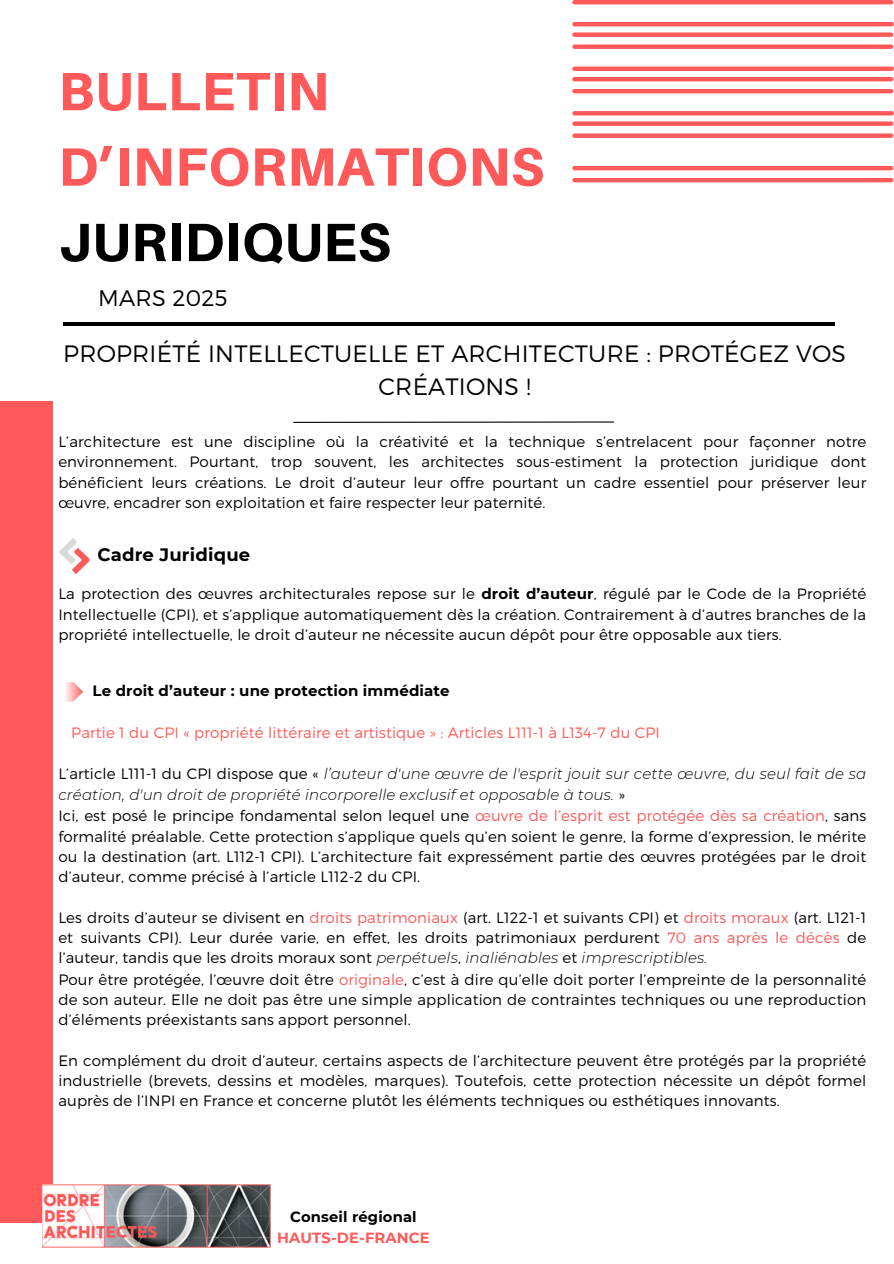
<style>
.page{position:relative;width:894px;height:1264px;background:#fff}
.page>*{position:absolute;margin:0;border:0;box-sizing:border-box;transform-origin:0 0}
.t1{font:800 54px/75.3px "Aileron";letter-spacing:.01em;color:#ff5959}
.t2{font:300 23.7px/32.7px "Montserrat";letter-spacing:.01em;color:#000;text-align:center}
.t3{font:300 22.5px "Montserrat";letter-spacing:.01em;color:#000}
.t4{font:700 18px "Montserrat";letter-spacing:.01em;color:#000}
.t5{font:300 15px/20.2px "Montserrat";letter-spacing:.01em;color:#000;text-align:justify}
.t6{font:italic 300 15px/21.3px "Montserrat";letter-spacing:.01em;color:#000}
.t7{font:300 15px "Montserrat";letter-spacing:.01em;color:#ff5959}
.t8{font:700 15px "Montserrat";letter-spacing:.01em;color:#000}
.t9{font:700 14.7px/21.1px "Montserrat";letter-spacing:.01em;color:#000;text-align:center}
.s1{color:#000}
.s2{font-weight:700}
.s3{font-style:normal}
.s4{color:#fa5959}
.s5{font-style:italic}
.s6{color:#ff5959}
</style>
<div class="page">
<div style="left:0;top:401px;width:53px;height:821px;background:#ff5959"></div>
<hr style="left:572px;top:0;width:321px;height:4px;background:#ff5959;border-radius:2px">
<div style="left:572px;top:44px;width:321px;height:5px;background:#ff5959;border-radius:2px"></div>
<hr style="left:572px;top:89px;width:321px;height:4px;background:#ff5959;border-radius:2px">
<div style="left:572px;top:133px;width:321px;height:5px;background:#ff5959;border-radius:2px"></div>
<hr style="left:572px;top:178px;width:321px;height:4px;background:#ff5959;border-radius:2px">
<div style="left:572px;top:32px;width:321px;height:5px;background:#ff5959;border-radius:2px"></div>
<hr style="left:572px;top:77px;width:321px;height:4px;background:#ff5959;border-radius:2px">
<div style="left:572px;top:121px;width:321px;height:5px;background:#ff5959;border-radius:2px"></div>
<hr style="left:572px;top:166px;width:321px;height:4px;background:#ff5959;border-radius:2px">
<hr style="left:572px;top:22px;width:321px;height:4px;background:#ff5959;border-radius:2px">
<hr style="left:572px;top:67px;width:321px;height:4px;background:#ff5959;border-radius:2px">
<svg style="left:572px;top:111px;width:321px;height:4px"></svg>
<img style="left:42px;top:1184px;width:229px;height:63px">
<hr style="left:64px;top:322px;width:770px;height:4px;background:#000">
<hr style="left:293px;top:421px;width:320px;height:2px;background:#020202">
<svg style="left:59px;top:538px;width:31px;height:36px"></svg>
<svg style="left:66px;top:682px;width:17px;height:19px"></svg>
<p class="t1" style="left:58px;top:53px;width:487px">BULLETIN<br>D’INFORMATIONS<br><span class="s1">JURIDIQUES</span></p>
<p class="t3" style="left:98px;top:283px;width:131px">MARS 2025</p>
<h1 class="t2" style="left:63px;top:336px;width:784px">PROPRIÉTÉ INTELLECTUELLE ET ARCHITECTURE : PROTÉGEZ VOS<br>CRÉATIONS !</h1>
<p class="t5" style="left:58px;top:431px;width:809px">L’architecture est une discipline où la créativité et la technique s’entrelacent pour façonner notre environnement. Pourtant, trop souvent, les architectes sous-estiment la protection juridique dont bénéficient leurs créations. Le droit d’auteur leur offre pourtant un cadre essentiel pour préserver leur œuvre, encadrer son exploitation et faire respecter leur paternité.</p>
<h2 class="t4" style="left:97px;top:543px;width:154px">Cadre Juridique</h2>
<p class="t5" style="left:58px;top:582px;width:809px;line-height:20.9px">La protection des œuvres architecturales repose sur le <span class="s2">droit d’auteur</span>, régulé par le Code de la Propriété Intellectuelle (CPI), et s’applique automatiquement dès la création. Contrairement à d’autres branches de la propriété intellectuelle, le droit d’auteur ne nécessite aucun dépôt pour être opposable aux tiers.</p>
<h2 class="t8" style="left:92px;top:681px;width:359px">Le droit d’auteur : une protection immédiate</h2>
<p class="t7" style="left:71px;top:723px;width:590px">Partie 1 du CPI « propriété littéraire et artistique » : Articles L111-1 à L134-7 du CPI</p>
<p class="t6" style="left:58px;top:762px;width:809px"><span class="s3">L’article L111-1 du CPI dispose que «</span> l’auteur d'une œuvre de l'esprit jouit sur cette œuvre, du seul fait de sa création, d'un droit de propriété incorporelle exclusif et opposable à tous. <span class="s3">»</span></p>
<p class="t5" style="left:58px;top:805px;width:809px">Ici, est posé le principe fondamental selon lequel une <span class="s4">œuvre de l’esprit est protégée dès sa création</span>, sans formalité préalable. Cette protection s’applique quels qu’en soient le genre, la forme d’expression, le mérite ou la destination (art. L112-1 CPI). L’architecture fait expressément partie des œuvres protégées par le droit d’auteur, comme précisé à l’article L112-2 du CPI.</p>
<p class="t5" style="left:58px;top:906px;width:809px">Les droits d’auteur se divisent en <span class="s4">droits patrimoniaux</span> (art. L122-1 et suivants CPI) et <span class="s4">droits moraux</span> (art. L121-1 et suivants CPI). Leur durée varie, en effet, les droits patrimoniaux perdurent <span class="s4">70 ans après le décès</span> de l’auteur, tandis que les droits moraux sont <span class="s5">perpétuels</span>, <span class="s5">inaliénables</span> et <span class="s5">imprescriptibles.</span></p>
<h3 class="t5" style="left:58px;top:968px;width:809px">Pour être protégée, l’œuvre doit être <span class="s4">originale</span>, c’est à dire qu’elle doit porter l’empreinte de la personnalité de son auteur. Elle ne doit pas être une simple application de contraintes techniques ou une reproduction d’éléments préexistants sans apport personnel.</h3>
<p class="t5" style="left:58px;top:1049px;width:809px">En complément du droit d’auteur, certains aspects de l’architecture peuvent être protégés par la propriété industrielle (brevets, dessins et modèles, marques). Toutefois, cette protection nécessite un dépôt formel auprès de l’INPI en France et concerne plutôt les éléments techniques ou esthétiques innovants.</p>
<p class="t9" style="left:277px;top:1206px;width:154px">Conseil régional<br><span class="s6">HAUTS-DE-FRANCE</span></p>
</div>
